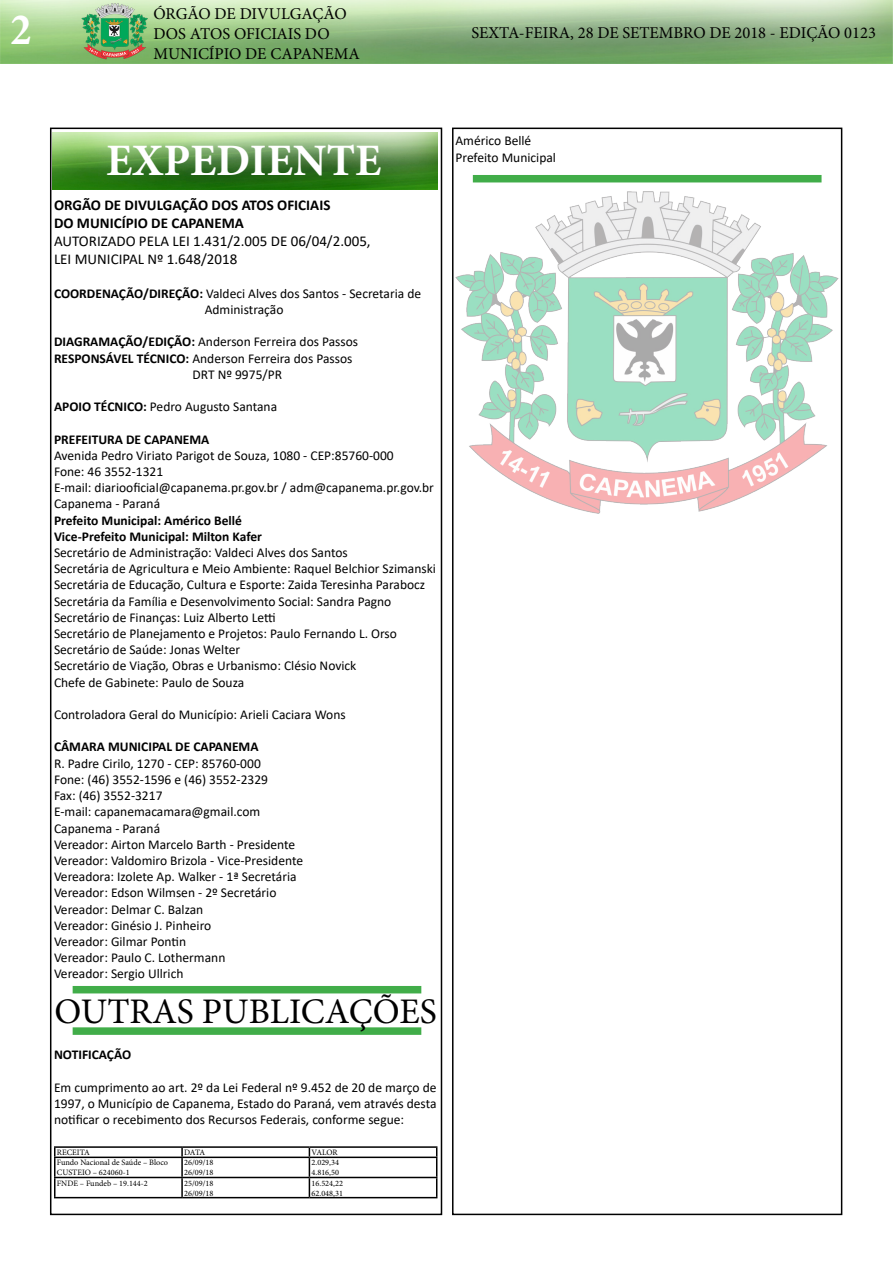
<style>
.page{position:relative;width:893px;height:1263px;background:#fff}
.page>*{position:absolute;margin:0;border:0;box-sizing:border-box;transform-origin:0 0}
.t1{font:700 45px "Minion Pro";color:#fff}
.t2{font:700 condensed 45px "Minion Pro";color:#fff}
.t3{font:36px "Minion Pro";color:#000}
.t4{font:16.5px/19.8px "Minion Pro";color:#000}
.t5{font:15px/18px "Calibri";color:#000}
.t6{font:700 15px/18px "Calibri";color:#000}
.t7{font:13.5px/16.2px "Calibri";color:#000}
.t8{font:700 13.5px/16.2px "Calibri";color:#000}
.t9{font:8.25px/9.9px "Minion Pro";color:#000}
.s1{font-weight:700}
</style>
<div class="page">
<div style="left:50px;top:128px;width:392px;height:1087px;border:2px solid #000"></div>
<img style="left:0;top:0;width:893px;height:64px">
<div style="left:452px;top:128px;width:390px;height:1087px;border:2px solid #000"></div>
<img style="left:53px;top:132px;width:384px;height:58px">
<hr style="left:54px;top:1146px;width:128px;height:2px;background:#000">
<hr style="left:182px;top:1146px;width:127px;height:2px;background:#000">
<hr style="left:309px;top:1146px;width:128px;height:2px;background:#000">
<hr style="left:54px;top:1156px;width:128px;height:2px;background:#000">
<hr style="left:182px;top:1156px;width:127px;height:2px;background:#000">
<hr style="left:309px;top:1156px;width:128px;height:2px;background:#000">
<hr style="left:54px;top:1177px;width:128px;height:1px;background:#000">
<svg style="left:54px;top:1148px;width:2px;height:49px"></svg>
<hr style="left:182px;top:1177px;width:127px;height:1px;background:#000">
<svg style="left:181px;top:1148px;width:2px;height:49px"></svg>
<hr style="left:309px;top:1177px;width:128px;height:1px;background:#000">
<svg style="left:309px;top:1148px;width:1px;height:49px"></svg>
<svg style="left:436px;top:1148px;width:1px;height:49px"></svg>
<hr style="left:54px;top:1197px;width:128px;height:1px;background:#000">
<hr style="left:182px;top:1197px;width:127px;height:1px;background:#000">
<hr style="left:309px;top:1197px;width:128px;height:1px;background:#000">
<div style="left:73px;top:986px;width:348px;height:7px;background:#41ad49"></div>
<div style="left:73px;top:1027px;width:348px;height:8px;background:#41ad49"></div>
<div style="left:473px;top:175px;width:348px;height:7px;background:#41ad49"></div>
<img style="left:455px;top:192px;width:384px;height:321px">
<h1 class="t2" style="left:11px;top:-1px;width:22px">2</h1>
<p class="t4" style="left:153px;top:4px;width:208px">ÓRGÃO DE DIVULGAÇÃO<br>DOS ATOS OFICIAIS DO<br>MUNICÍPIO DE CAPANEMA</p>
<p class="t4" style="left:472px;top:23px;width:406px">SEXTA-FEIRA, 28 DE SETEMBRO DE 2018 - EDIÇÃO 0123</p>
<h1 class="t1" style="left:106px;top:129px;width:277px">EXPEDIENTE</h1>
<p class="t6" style="left:54px;top:195px;width:278px">ORGÃO DE DIVULGAÇÃO DOS ATOS OFICIAIS<br>DO MUNICÍPIO DE CAPANEMA</p>
<p class="t5" style="left:54px;top:231px;width:318px">AUTORIZADO PELA LEI 1.431/2.005 DE 06/04/2.005,<br>LEI MUNICIPAL Nº 1.648/2018</p>
<p class="t7" style="left:205px;top:285px;width:218px;text-indent:-151px"><span class="s1">COORDENAÇÃO/DIREÇÃO:</span> Valdeci Alves dos Santos - Secretaria de<br>Administração</p>
<p class="t7" style="left:54px;top:333px;width:306px"><span class="s1">DIAGRAMAÇÃO/EDIÇÃO:</span> Anderson Ferreira dos Passos</p>
<p class="t7" style="left:54px;top:350px;width:300px"><span class="s1">RESPONSÁVEL TÉCNICO:</span> Anderson Ferreira dos Passos</p>
<p class="t7" style="left:193px;top:366px;width:91px">DRT Nº 9975/PR</p>
<p class="t7" style="left:54px;top:398px;width:225px"><span class="s1">APOIO TÉCNICO:</span> Pedro Augusto Santana</p>
<p class="t8" style="left:54px;top:431px;width:157px">PREFEITURA DE CAPANEMA</p>
<p class="t7" style="left:54px;top:447px;width:381px">Avenida Pedro Viriato Parigot de Souza, 1080 - CEP:85760-000<br>Fone: 46 3552-1321<br>E-mail: diariooficial@capanema.pr.gov.br / adm@capanema.pr.gov.br Capanema - Paraná</p>
<p class="t8" style="left:54px;top:512px;width:209px">Prefeito Municipal: Américo Bellé<br>Vice-Prefeito Municipal: Milton Kafer</p>
<p class="t7" style="left:54px;top:544px;width:384px">Secretário de Administração: Valdeci Alves dos Santos<br>Secretária de Agricultura e Meio Ambiente: Raquel Belchior Szimanski Secretária de Educação, Cultura e Esporte: Zaida Teresinha Parabocz Secretária da Família e Desenvolvimento Social: Sandra Pagno Secretário de Finanças: Luiz Alberto Letti<br>Secretário de Planejamento e Projetos: Paulo Fernando L. Orso Secretário de Saúde: Jonas Welter<br>Secretário de Viação, Obras e Urbanismo: Clésio Novick<br>Chefe de Gabinete: Paulo de Souza</p>
<p class="t7" style="left:54px;top:706px;width:293px">Controladora Geral do Município: Arieli Caciara Wons</p>
<p class="t8" style="left:54px;top:739px;width:206px">CÂMARA MUNICIPAL DE CAPANEMA</p>
<p class="t7" style="left:54px;top:755px;width:251px">R. Padre Cirilo, 1270 - CEP: 85760-000<br>Fone: (46) 3552-1596 e (46) 3552-2329<br>Fax: (46) 3552-3217<br>E-mail: capanemacamara@gmail.com Capanema - Paraná<br>Vereador: Airton Marcelo Barth - Presidente Vereador: Valdomiro Brizola - Vice-Presidente Vereadora: Izolete Ap. Walker - 1ª Secretária Vereador: Edson Wilmsen - 2º Secretário Vereador: Delmar C. Balzan<br>Vereador: Ginésio J. Pinheiro<br>Vereador: Gilmar Pontin<br>Vereador: Paulo C. Lothermann<br>Vereador: Sergio Ullrich</p>
<h2 class="t3" style="left:54px;top:987px;width:384px">OUTRAS PUBLICAÇÕES</h2>
<p class="t8" style="left:54px;top:1046px;width:79px">NOTIFICAÇÃO</p>
<p class="t7" style="left:54px;top:1079px;width:384px;text-align:justify">Em cumprimento ao art. 2º da Lei Federal nº 9.452 de 20 de março de 1997, o Município de Capanema, Estado do Paraná, vem através desta notificar o recebimento dos Recursos Federais, conforme segue:</p>
<p class="t9" style="left:57px;top:1148px;width:34px">RECEITA</p>
<p class="t9" style="left:184px;top:1148px;width:23px">DATA</p>
<p class="t9" style="left:312px;top:1148px;width:28px">VALOR</p>
<p class="t9" style="left:57px;top:1158px;width:113px">Fundo Nacional de Saúde – Bloco<br>CUSTEIO – 624060-1</p>
<p class="t9" style="left:184px;top:1158px;width:31px">26/09/18<br>26/09/18</p>
<p class="t9" style="left:312px;top:1158px;width:29px">2.029,34<br>4.816,50</p>
<p class="t9" style="left:57px;top:1178px;width:92px">FNDE – Fundeb – 19.144-2</p>
<p class="t9" style="left:184px;top:1178px;width:31px">25/09/18<br>26/09/18</p>
<p class="t9" style="left:312px;top:1178px;width:33px">16.524,22<br>62.048,31</p>
<p class="t7" style="left:455px;top:132px;width:102px">Américo Bellé<br>Prefeito Municipal</p>
</div>
